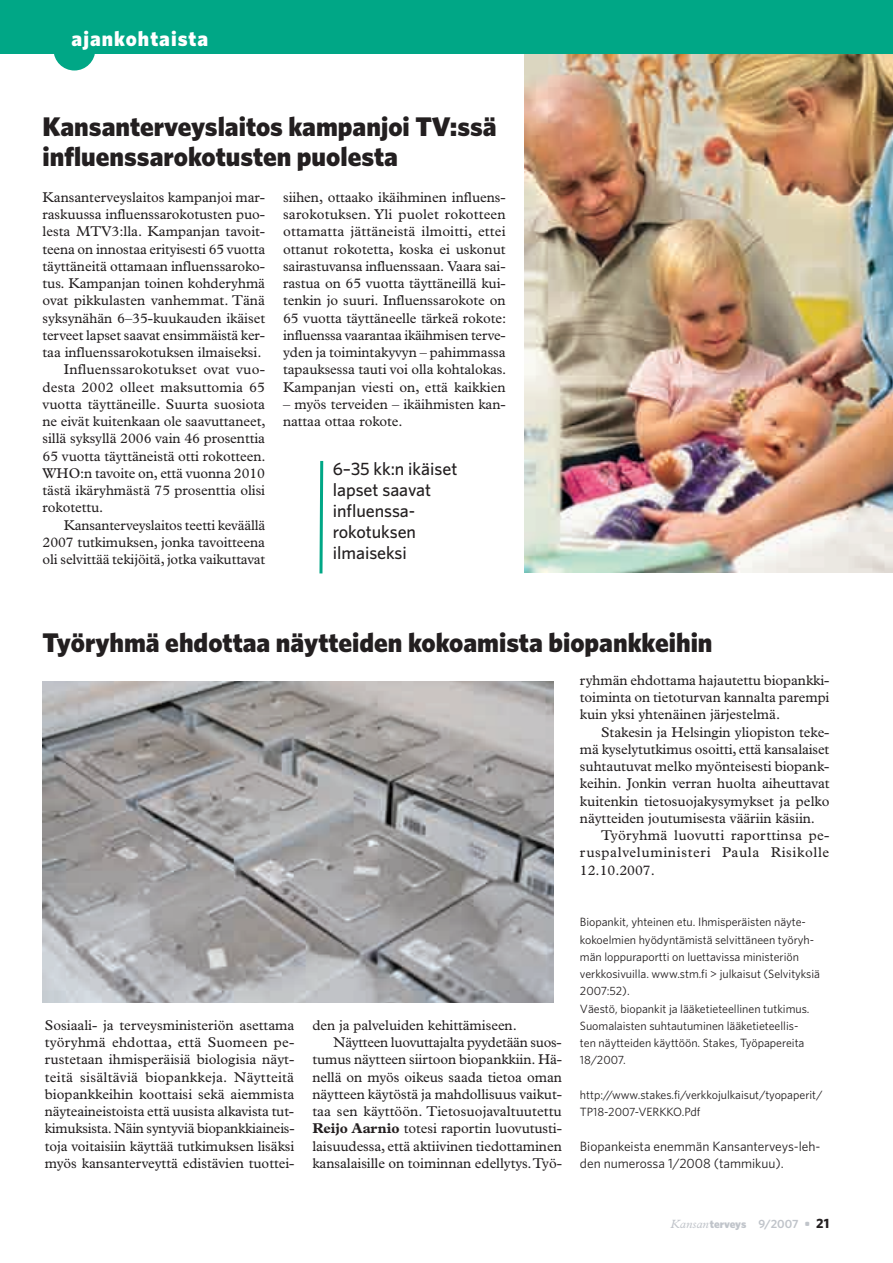
<style>
.page{position:relative;width:893px;height:1263px;background:#fff}
.page>*{position:absolute;margin:0;border:0;box-sizing:border-box;transform-origin:0 0}
.t1{font:900 27px/30px "Whitney";color:#231f20}
.t2{font:900 21px "Whitney";letter-spacing:.05em;color:#fff}
.t3{font:500 18px/21px "Whitney";letter-spacing:-.005em;color:#231f20}
.t4{font:14.25px/17.2px "Plantin";letter-spacing:-.005em;color:#231f20;text-align:justify}
.t5{font:14.25px "Plantin";letter-spacing:.015em;color:#231f20}
.t6{font:13.5px/17.2px "Whitney";letter-spacing:-.005em;color:#231f20}
.t7{font:12px/17.2px "Whitney";letter-spacing:-.005em;color:#231f20}
.t8{font:900 11.25px "Whitney";letter-spacing:-.01em;color:#c0c4ca}
.s1{font-weight:700}
.s2{font-family:"Plantin";font-weight:400;font-style:italic;font-size:12px}
.s3{font-weight:600;font-size:12px}
.s4{font-weight:700;font-size:12px}
.s5{font-weight:700;font-size:13.5px;color:#231f20}
</style>
<div class="page">
<img style="left:525px;top:53px;width:368px;height:519px">
<div style="left:54px;top:29px;width:41px;height:42px;background:#00a786;border-radius:50%"></div>
<div style="left:0;top:0;width:893px;height:53px;background:#00a786"></div>
<img style="left:43px;top:681px;width:511px;height:321px">
<svg style="left:319px;top:460px;width:5px;height:114px"></svg>
<h2 class="t2" style="left:72px;top:26px;width:138px">ajankohtaista</h2>
<h1 class="t1" style="left:43px;top:111px;width:456px">Kansanterveyslaitos kampanjoi TV:ssä influenssarokotusten puolesta</h1>
<p class="t4" style="left:43px;top:188px;width:224px">Kansanterveyslaitos kampanjoi mar-</p>
<p class="t4" style="left:43px;top:206px;width:224px">raskuussa influenssarokotusten puo-</p>
<p class="t4" style="left:43px;top:223px;width:224px">lesta MTV3:lla. Kampanjan tavoit-</p>
<p class="t4" style="left:43px;top:240px;width:224px">teena on innostaa erityisesti 65 vuotta</p>
<p class="t4" style="left:43px;top:257px;width:224px">täyttäneitä ottamaan influenssaroko-</p>
<p class="t4" style="left:43px;top:275px;width:224px">tus. Kampanjan toinen kohderyhmä</p>
<p class="t4" style="left:43px;top:292px;width:224px">ovat pikkulasten vanhemmat. Tänä</p>
<p class="t4" style="left:43px;top:309px;width:224px">syksynähän 6–35-kuukauden ikäiset</p>
<p class="t4" style="left:43px;top:326px;width:224px">terveet lapset saavat ensimmäistä ker-</p>
<p class="t4" style="left:43px;top:344px;width:220px">taa influenssarokotuksen ilmaiseksi.</p>
<p class="t5" style="left:64px;top:361px;width:203px">Influenssarokotukset ovat vuo-</p>
<p class="t4" style="left:43px;top:378px;width:224px">desta 2002 olleet maksuttomia 65</p>
<p class="t4" style="left:43px;top:395px;width:224px">vuotta täyttäneille. Suurta suosiota</p>
<p class="t4" style="left:43px;top:413px;width:225px">ne eivät kuitenkaan ole saavuttaneet,</p>
<p class="t4" style="left:43px;top:430px;width:224px">sillä syksyllä 2006 vain 46 prosenttia</p>
<p class="t4" style="left:43px;top:447px;width:225px">65 vuotta täyttäneistä otti rokotteen.</p>
<p class="t4" style="left:43px;top:464px;width:224px">WHO:n tavoite on, että vuonna 2010</p>
<p class="t4" style="left:43px;top:482px;width:224px">tästä ikäryhmästä 75 prosenttia olisi</p>
<p class="t4" style="left:43px;top:499px;width:62px">rokotettu.</p>
<p class="t4" style="left:64px;top:516px;width:203px">Kansanterveyslaitos teetti keväällä</p>
<p class="t4" style="left:43px;top:533px;width:224px">2007 tutkimuksen, jonka tavoitteena</p>
<p class="t4" style="left:43px;top:551px;width:224px">oli selvittää tekijöitä, jotka vaikuttavat</p>
<p class="t4" style="left:283px;top:188px;width:225px">siihen, ottaako ikäihminen influens&shy;sarokotuksen. Yli puolet rokotteen ottamatta jättäneistä ilmoitti, ettei ottanut rokotetta, koska ei uskonut sairastuvansa influenssaan. Vaara sai&shy;rastua on 65 vuotta täyttäneillä kui&shy;tenkin jo suuri. Influenssarokote on 65 vuotta täyttäneelle tärkeä rokote: influenssa vaarantaa ikäihmisen terve&shy;yden ja toimintakyvyn – pahimmassa tapauksessa tauti voi olla kohtalokas.<br>Kampanjan viesti on, että kaikkien</p>
<p class="t4" style="left:283px;top:395px;width:224px">– myös terveiden – ikäihmisten kan&shy;nattaa ottaa rokote.</p>
<p class="t3" style="left:333px;top:458px;width:126px">6–35 kk:n ikäiset lapset saavat influenssa&shy;rokotuksen ilmaiseksi</p>
<h1 class="t1" style="left:43px;top:626px;width:672px">Työryhmä ehdottaa näytteiden kokoamista biopankkeihin</h1>
<p class="t4" style="left:45px;top:1016px;width:251px">Sosiaali- ja terveysministeriön asettama työryhmä ehdottaa, että Suomeen pe&shy;rustetaan ihmisperäisiä biologisia näyt&shy;teitä sisältäviä biopankkeja. Näytteitä biopankkeihin koottaisi sekä aiemmista näyteaineistoista että uusista alkavista tut&shy;kimuksista. Näin syntyviä biopankkiaineis&shy;toja voitaisiin käyttää tutkimuksen lisäksi myös kansanterveyttä edistävien tuottei-</p>
<p class="t4" style="left:312px;top:1016px;width:206px">den ja palveluiden kehittämiseen.</p>
<p class="t4" style="left:334px;top:1034px;width:230px">Näytteen luovuttajalta pyydetään suos-</p>
<p class="t4" style="left:312px;top:1051px;width:251px">tumus näytteen siirtoon biopankkiin. Hä-</p>
<p class="t4" style="left:312px;top:1068px;width:251px">nellä on myös oikeus saada tietoa oman</p>
<p class="t4" style="left:312px;top:1085px;width:251px">näytteen käytöstä ja mahdollisuus vaikut-</p>
<p class="t4" style="left:312px;top:1103px;width:251px">taa sen käyttöön. Tietosuojavaltuutettu</p>
<p class="t4" style="left:312px;top:1120px;width:251px"><span class="s1">Reijo Aarnio</span> totesi raportin luovutusti-</p>
<p class="t4" style="left:312px;top:1137px;width:251px">laisuudessa, että aktiivinen tiedottaminen</p>
<p class="t4" style="left:312px;top:1154px;width:251px">kansalaisille on toiminnan edellytys. Työ-</p>
<p class="t4" style="left:580px;top:671px;width:251px">ryhmän ehdottama hajautettu biopankki&shy;toiminta on tietoturvan kannalta parempi kuin yksi yhtenäinen järjestelmä.</p>
<p class="t4" style="left:580px;top:723px;width:251px;text-indent:21px">Stakesin ja Helsingin yliopiston teke&shy;mä kyselytutkimus osoitti, että kansalaiset suhtautuvat melko myönteisesti biopank&shy;keihin. Jonkin verran huolta aiheuttavat kuitenkin tietosuojakysymykset ja pelko näytteiden joutumisesta vääriin käsiin.</p>
<p class="t4" style="left:580px;top:827px;width:251px;text-indent:21px">Työryhmä luovutti raporttinsa pe&shy;ruspalveluministeri Paula Risikolle 12.10.2007.</p>
<p class="t7" style="left:580px;top:913px;width:242px">Biopankit, yhteinen etu. Ihmisperäisten näyte&shy;kokoelmien hyödyntämistä selvittäneen työryh&shy;män loppuraportti on luettavissa ministeriön verkkosivuilla. www.stm.fi &gt; julkaisut (Selvityksiä 2007:52).<br>Väestö, biopankit ja lääketieteellinen tutkimus.<br>Suomalaisten suhtautuminen lääketieteellis-<br>ten näytteiden käyttöön. Stakes, Työpapereita 18/2007.</p>
<p class="t7" style="left:580px;top:1086px;width:244px">http://www.stakes.fi/verkkojulkaisut/tyopaperit/<br>TP18-2007-VERKKO.Pdf</p>
<p class="t6" style="left:580px;top:1137px;width:242px">Biopankeista enemmän Kansanterveys-leh&shy;den numerossa 1/2008 (tammikuu).</p>
<p class="t8" style="left:670px;top:1217px;width:160px"><span class="s2">Kansan</span>terveys <span class="s3">9/2007</span> <span class="s4">•</span> <span class="s5">21</span></p>
</div>
